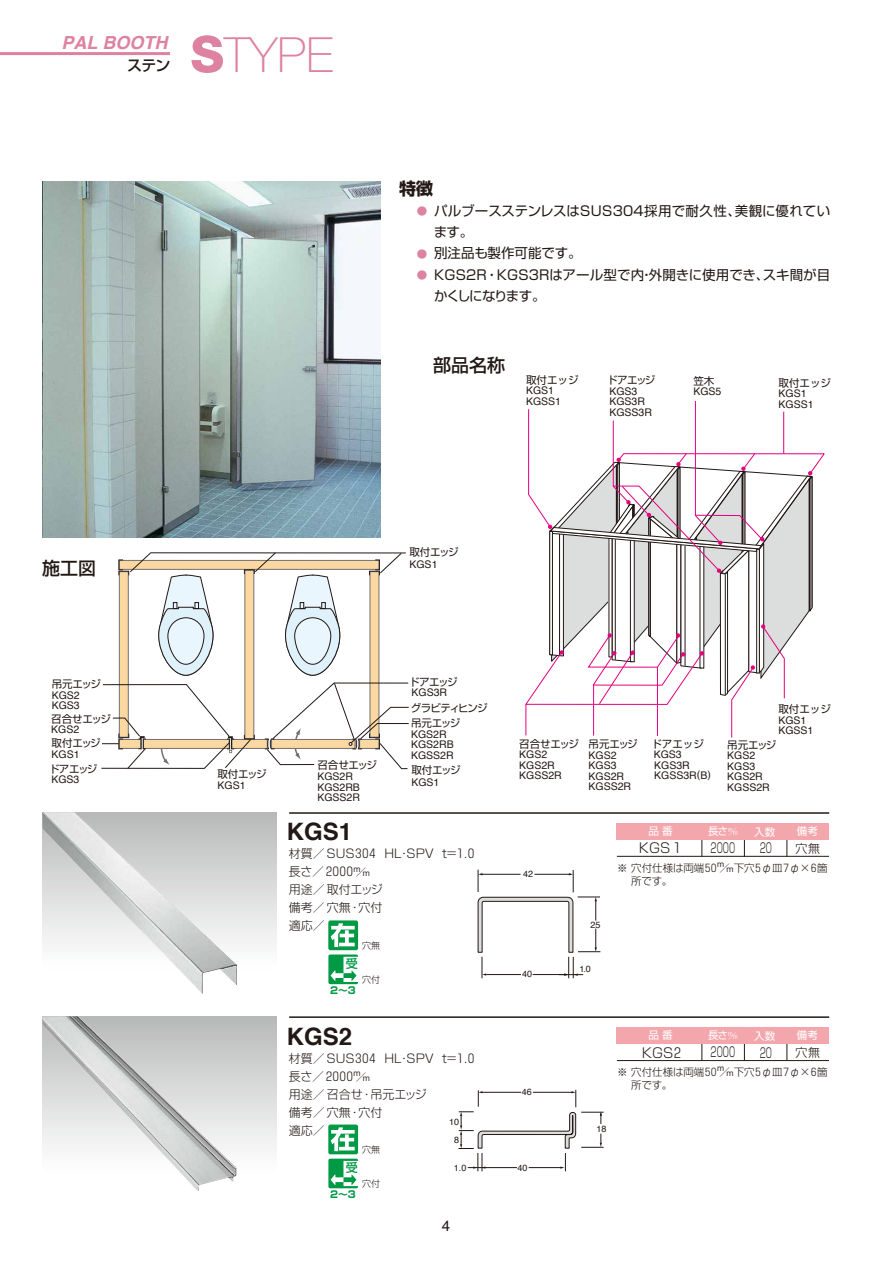
<style>
.page{position:relative;width:893px;height:1263px;background:#fff}
.page>*{position:absolute;margin:0;border:0;box-sizing:border-box;transform-origin:0 0}
.t1{font:100 48.6px "Helvetica Neue";color:#de82a1}
.t2{font:700 24px "Helvetica";color:#221815}
.t3{font:italic 700 18px "Helvetica";color:#de82a1}
.t4{font:500 18px "Shin Go Pro";color:#221815}
.t5{font:700 16.95px "Shin Go Pro";color:#221815}
.t6{font:500 15px "Shin Go Pro";color:#221815}
.t7{font:15px "Helvetica";color:#221815}
.t8{font:13.5px/21.3px "Shin Go Pro";color:#221815}
.t9{font:300 13.5px "Shin Go Pro";color:#221815;scale:.6 1}
.t10{font:300 13.5px "Shin Go Pro";color:#221815}
.t11{font:300 12px/18px "Shin Go Pro";color:#221815}
.t12{font:500 12px "Shin Go Pro";color:#094}
.t13{font:10.5px/10.5px "Helvetica";color:#221815}
.t14{font:10.5px "Shin Go Pro";letter-spacing:-.02em;color:#221815}
.t15{font:300 10.5px/13.5px "Shin Go Pro";color:#221815}
.t16{font:10.5px "Shin Go Pro";color:#fff}
.t17{font:10.5px "Shin Go Pro";letter-spacing:-.085em;color:#221815}
.t18{font:10.5px/21.3px "Shin Go Pro";color:#de82a1}
.t19{font:700 9.75px "Shin Go Pro";color:#094}
.t20{font:9px "Helvetica";color:#221815}
.t21{font:300 9px "Shin Go Pro";color:#221815}
.s1{font-weight:800;font-size:50.7px}
.s2{font-weight:400;font-size:10.5px}
.s3{font-weight:400;font-size:7.5px}
.s4{font-size:9px}
.s5{font-size:6px}
.s6{font-weight:400}
</style>
<div class="page">
<div style="left:43px;top:812px;width:233px;height:175px;background:linear-gradient(to bottom,#b9baba,#fff)"></div>
<div style="left:43px;top:1016px;width:233px;height:175px;background:linear-gradient(to bottom,#b9baba,#fff)"></div>
<img style="left:43px;top:181px;width:337px;height:356px">
<img style="left:43px;top:812px;width:194px;height:182px">
<img style="left:43px;top:1016px;width:193px;height:175px">
<div style="left:328px;top:920px;width:30px;height:30px;background:#094;border-radius:2px"></div>
<svg style="left:331px;top:923px;width:24px;height:24px"></svg>
<hr style="left:289px;top:812px;width:540px;height:2px;background:#221815">
<hr style="left:289px;top:1016px;width:540px;height:2px;background:#221815">
<svg style="left:328px;top:954px;width:30px;height:30px"></svg>
<div style="left:328px;top:1124px;width:30px;height:30px;background:#094;border-radius:2px"></div>
<svg style="left:331px;top:1127px;width:24px;height:24px"></svg>
<svg style="left:328px;top:1158px;width:30px;height:30px"></svg>
<svg style="left:101px;top:552px;width:308px;height:217px"></svg>
<svg style="left:525px;top:401px;width:300px;height:337px"></svg>
<hr style="left:617px;top:856px;width:212px;height:1px;background:#221815">
<svg style="left:786px;top:839px;width:1px;height:18px"></svg>
<svg style="left:744px;top:839px;width:1px;height:18px"></svg>
<svg style="left:701px;top:839px;width:1px;height:18px"></svg>
<div style="left:617px;top:823px;width:212px;height:16px;background:#f3a7ac"></div>
<hr style="left:617px;top:1060px;width:212px;height:1px;background:#221815">
<svg style="left:786px;top:1043px;width:1px;height:17px"></svg>
<svg style="left:744px;top:1043px;width:1px;height:17px"></svg>
<svg style="left:701px;top:1043px;width:1px;height:17px"></svg>
<div style="left:617px;top:1027px;width:212px;height:16px;background:#f3a7ac"></div>
<svg style="left:477px;top:870px;width:123px;height:108px"></svg>
<svg style="left:458px;top:1090px;width:146px;height:81px"></svg>
<hr style="left:0;top:52px;width:170px;height:3px;background:#de82a1">
<h3 class="t3" style="left:61px;top:28px;width:108px">PAL BOOTH</h3>
<h3 class="t6" style="left:127px;top:53px;width:45px">ステン</h3>
<h1 class="t1" style="left:190px;top:28px;width:144px"><span class="s1">S</span>TYPE</h1>
<h3 class="t5" style="left:399px;top:175px;width:36px">特徴</h3>
<p class="t8" style="left:434px;top:198px;width:398px">パルブースステンレスはSUS３０４採用で耐久性、美観に優れています。<br>別注品も製作可能です。<br>KGS２R・KGS３Rはアール型で内・外開きに使用でき、スキ間が目かくしになります。</p>
<p class="t18" style="left:417px;top:199px;width:12px">●</p>
<p class="t18" style="left:417px;top:242px;width:12px">● ●</p>
<h3 class="t4" style="left:433px;top:350px;width:73px">部品名称</h3>
<p class="t14" style="left:526px;top:371px;width:54px">取付エッジ</p>
<p class="t13" style="left:526px;top:385px;width:37px">KGS1<br>KGSS1</p>
<p class="t14" style="left:607px;top:372px;width:50px">ドアエッジ</p>
<p class="t13" style="left:609px;top:386px;width:44px">KGS3<br>KGS3R<br>KGSS3R</p>
<p class="t14" style="left:693px;top:372px;width:22px">笠木</p>
<p class="t13" style="left:693px;top:386px;width:30px">KGS5</p>
<p class="t14" style="left:778px;top:374px;width:54px">取付エッジ</p>
<p class="t13" style="left:778px;top:389px;width:37px">KGS1<br>KGSS1</p>
<h3 class="t4" style="left:42px;top:553px;width:55px">施工図</h3>
<p class="t14" style="left:409px;top:544px;width:51px">取付エッジ</p>
<p class="t13" style="left:409px;top:559px;width:30px">KGS1</p>
<p class="t14" style="left:52px;top:676px;width:51px">吊元エッジ</p>
<p class="t13" style="left:52px;top:690px;width:30px">KGS2<br>KGS3</p>
<p class="t14" style="left:51px;top:710px;width:61px">召合せエッジ</p>
<p class="t13" style="left:51px;top:724px;width:30px">KGS2</p>
<p class="t14" style="left:52px;top:734px;width:51px">取付エッジ</p>
<p class="t13" style="left:52px;top:749px;width:30px">KGS1</p>
<p class="t14" style="left:49px;top:760px;width:50px">ドアエッジ</p>
<p class="t13" style="left:51px;top:775px;width:30px">KGS3</p>
<p class="t14" style="left:217px;top:765px;width:51px">取付エッジ</p>
<p class="t13" style="left:217px;top:781px;width:30px">KGS1</p>
<p class="t14" style="left:317px;top:756px;width:61px">召合せエッジ</p>
<p class="t13" style="left:317px;top:771px;width:44px">KGS2R<br>KGS2RB<br>KGSS2R</p>
<p class="t14" style="left:409px;top:673px;width:50px">ドアエッジ</p>
<p class="t13" style="left:411px;top:688px;width:37px">KGS3R</p>
<p class="t17" style="left:411px;top:699px;width:78px">グラビティヒンジ</p>
<p class="t14" style="left:411px;top:715px;width:51px">吊元エッジ</p>
<p class="t13" style="left:411px;top:729px;width:44px">KGS2R<br>KGS2RB<br>KGSS2R</p>
<p class="t14" style="left:411px;top:762px;width:51px">取付エッジ</p>
<p class="t13" style="left:411px;top:777px;width:30px">KGS1</p>
<p class="t14" style="left:519px;top:735px;width:61px">召合せエッジ</p>
<p class="t13" style="left:519px;top:750px;width:44px">KGS2<br>KGS2R<br>KGSS2R</p>
<p class="t14" style="left:589px;top:735px;width:51px">吊元エッジ</p>
<p class="t13" style="left:589px;top:750px;width:44px">KGS2<br>KGS3<br>KGS2R<br>KGSS2R</p>
<p class="t14" style="left:651px;top:735px;width:54px">ドアエッジ</p>
<p class="t13" style="left:654px;top:750px;width:59px">KGS3<br>KGS3R<br>KGSS3R(B)</p>
<p class="t14" style="left:778px;top:701px;width:54px">取付エッジ</p>
<p class="t13" style="left:778px;top:715px;width:37px">KGS1<br>KGSS1</p>
<p class="t14" style="left:727px;top:736px;width:51px">吊元エッジ</p>
<p class="t13" style="left:727px;top:751px;width:44px">KGS2<br>KGS3<br>KGS2R<br>KGSS2R</p>
<h2 class="t2" style="left:287px;top:812px;width:67px">KGS1</h2>
<p class="t11" style="left:289px;top:843px;width:187px">材質／ＳUＳ304 HL・SPV t=1.0長さ／2000<sup>m</sup><span class="s2">／</span><span class="s3">m<br></span>用途／取付エッジ<br>備考／穴無・穴付<br>適応／</p>
<p class="t20" style="left:523px;top:867px;width:12px">42</p>
<p class="t20" style="left:591px;top:918px;width:12px">25</p>
<p class="t16" style="left:648px;top:822px;width:26px">品 番</p>
<p class="t16" style="left:708px;top:823px;width:31px">長さ <sup>m</sup><span class="s4">／</span><span class="s5">m</span></p>
<p class="t15" style="left:631px;top:860px;width:198px;text-indent:-14px">※ 穴付仕様は両端50<sup>m</sup><span class="s6">／</span><span class="s3">m</span>下穴5φ皿7φ×6箇所です。</p>
<p class="t16" style="left:754px;top:823px;width:22px">入数</p>
<p class="t16" style="left:797px;top:823px;width:22px">備考</p>
<p class="t10" style="left:639px;top:837px;width:46px">KGS１</p>
<p class="t9" style="left:711px;top:837px;width:42px">2000</p>
<p class="t9" style="left:760px;top:837px;width:22px">20</p>
<p class="t11" style="left:796px;top:838px;width:26px">穴無</p>
<p class="t21" style="left:362px;top:938px;width:19px">穴無</p>
<p class="t21" style="left:362px;top:972px;width:19px">穴付</p>
<p class="t12" style="left:346px;top:954px;width:13px">受</p>
<p class="t19" style="left:330px;top:983px;width:27px">2～3</p>
<p class="t20" style="left:522px;top:967px;width:12px">40</p>
<p class="t20" style="left:579px;top:961px;width:13px">1.0</p>
<h2 class="t2" style="left:287px;top:1017px;width:67px">KGS2</h2>
<p class="t11" style="left:289px;top:1047px;width:187px">材質／ＳUＳ304 HL・SPV t=1.0長さ／2000<sup>m</sup><span class="s2">／</span><span class="s3">m<br></span>用途／召合せ・吊元エッジ<br>備考／穴無・穴付<br>適応／</p>
<p class="t20" style="left:522px;top:1085px;width:12px">46</p>
<p class="t20" style="left:449px;top:1114px;width:12px">10</p>
<p class="t20" style="left:454px;top:1133px;width:7px">8</p>
<p class="t21" style="left:362px;top:1142px;width:19px">穴無</p>
<p class="t21" style="left:362px;top:1177px;width:19px">穴付</p>
<p class="t12" style="left:346px;top:1158px;width:13px">受</p>
<p class="t19" style="left:330px;top:1187px;width:27px">2～3</p>
<p class="t20" style="left:454px;top:1161px;width:14px">1.0</p>
<p class="t20" style="left:518px;top:1160px;width:12px">40</p>
<p class="t16" style="left:648px;top:1026px;width:26px">品 番</p>
<p class="t16" style="left:708px;top:1027px;width:31px">長さ <sup>m</sup><span class="s4">／</span><span class="s5">m</span></p>
<p class="t16" style="left:754px;top:1027px;width:22px">入数</p>
<p class="t16" style="left:797px;top:1027px;width:22px">備考</p>
<p class="t10" style="left:642px;top:1041px;width:41px">KGS2</p>
<p class="t9" style="left:711px;top:1041px;width:42px">2000</p>
<p class="t9" style="left:760px;top:1041px;width:22px">20</p>
<p class="t11" style="left:796px;top:1042px;width:26px">穴無</p>
<p class="t15" style="left:631px;top:1064px;width:198px;text-indent:-14px">※ 穴付仕様は両端50<sup>m</sup><span class="s6">／</span><span class="s3">m</span>下穴5φ皿7φ×6箇所です。</p>
<p class="t20" style="left:596px;top:1122px;width:12px">18</p>
<h3 class="t7" style="left:442px;top:1214px;width:10px">4</h3>
</div>
